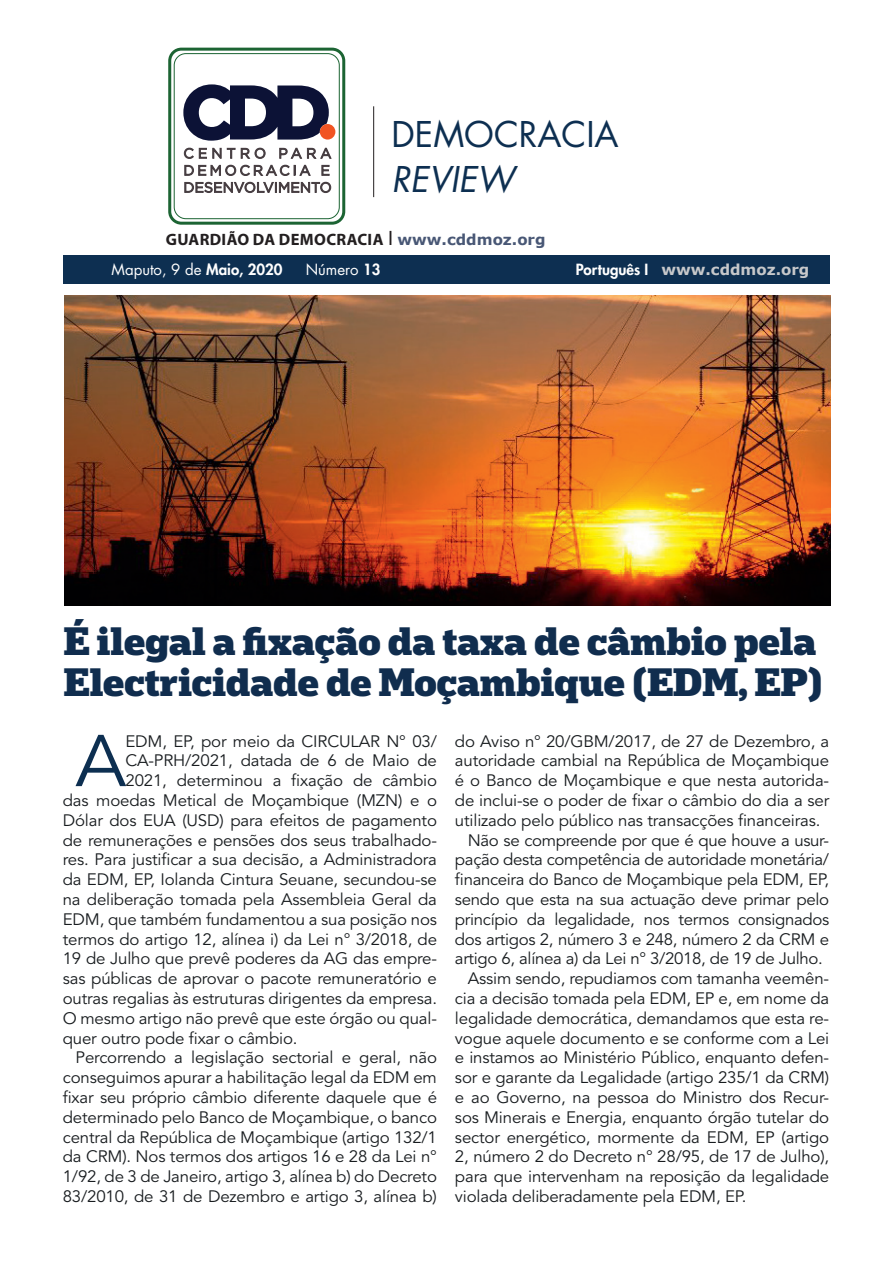
<style>
.page{position:relative;width:893px;height:1263px;background:#fff}
.page>*{position:absolute;margin:0;border:0;box-sizing:border-box;transform-origin:0 0}
.t1{font:72.45px "Avenir LT Std";color:#0d2f51}
.t2{font:900 37.5px/40.5px "Popular";color:#102d4e}
.t3{font:34.5px "Futura LT";color:#0d2f51}
.t4{font:italic 34.5px "Futura LT";color:#0d2f51}
.t5{font:16.5px "Avenir LT Std";letter-spacing:-.01em;color:#181c1f}
.t6{font:700 16.5px "Myriad Pro";letter-spacing:.02em;color:#231f20}
.t7{font:15px "Futura LT";color:#fff}
.t8{font:700 15px "Verdana";color:#c7c8ca}
.s1{font-weight:400;font-size:20.85px}
.s2{font-family:"Verdana";font-size:15px;color:#485775}
.s3{font-weight:800}
.s4{font-family:"Futura LT";font-weight:800;color:#fff}
</style>
<div class="page">
<div style="left:64px;top:255px;width:766px;height:28px;background:#0d2f51"></div>
<hr style="left:373px;top:106px;width:1px;height:91px;background:#231f20">
<svg style="left:168px;top:48px;width:177px;height:177px"></svg>
<img style="left:64px;top:296px;width:766px;height:310px">
<h3 class="t3" style="left:392px;top:112px;width:229px">DEMOCRACIA</h3>
<h3 class="t4" style="left:392px;top:157px;width:124px">REVIEW</h3>
<p class="t6" style="left:166px;top:228px;width:381px">GUARDIÃO DA DEMOCRACIA <span class="s1">I</span> <span class="s2">www.cddmoz.org</span></p>
<p class="t7" style="left:112px;top:260px;width:172px">Maputo, 9 de <span class="s3">Maio, 2020</span></p>
<p class="t7" style="left:306px;top:260px;width:76px">Número <span class="s3">13</span></p>
<p class="t8" style="left:576px;top:259px;width:235px"><span class="s4">Português I</span> www.cddmoz.org</p>
<h2 class="t2" style="left:64px;top:620px;width:760px">É ilegal a fixação da taxa de câmbio pela<br>Electricidade de Moçambique (EDM, EP)</h2>
<h1 class="t1" style="left:76px;top:719px;width:52px">A</h1>
<p class="t5" style="left:125px;top:731px;width:313px">EDM, EP, por meio da CIRCULAR N° 03/</p>
<p class="t5" style="left:125px;top:751px;width:313px">CA-PRH/2021, datada de 6 de Maio de</p>
<p class="t5" style="left:125px;top:771px;width:313px">2021, determinou a fixação de câmbio</p>
<p class="t5" style="left:63px;top:791px;width:376px">das moedas Metical de Moçambique (MZN) e o</p>
<p class="t5" style="left:63px;top:810px;width:376px">Dólar dos EUA (USD) para efeitos de pagamento</p>
<p class="t5" style="left:63px;top:830px;width:376px">de remunerações e pensões dos seus trabalhado-</p>
<p class="t5" style="left:63px;top:850px;width:376px">res. Para justificar a sua decisão, a Administradora</p>
<p class="t5" style="left:63px;top:870px;width:376px">da EDM, EP, Iolanda Cintura Seuane, secundou-se</p>
<p class="t5" style="left:63px;top:890px;width:376px">na deliberação tomada pela Assembleia Geral da</p>
<p class="t5" style="left:63px;top:909px;width:376px">EDM, que também fundamentou a sua posição nos</p>
<p class="t5" style="left:63px;top:929px;width:376px">termos do artigo 12, alínea i) da Lei n° 3/2018, de</p>
<p class="t5" style="left:63px;top:949px;width:376px">19 de Julho que prevê poderes da AG das empre-</p>
<p class="t5" style="left:63px;top:969px;width:376px">sas públicas de aprovar o pacote remuneratório e</p>
<p class="t5" style="left:63px;top:989px;width:376px">outras regalias às estruturas dirigentes da empresa.</p>
<p class="t5" style="left:63px;top:1008px;width:376px">O mesmo artigo não prevê que este órgão ou qual-</p>
<p class="t5" style="left:63px;top:1028px;width:236px">quer outro pode fixar o câmbio.</p>
<p class="t5" style="left:76px;top:1048px;width:363px">Percorrendo a legislação sectorial e geral, não</p>
<p class="t5" style="left:63px;top:1068px;width:376px">conseguimos apurar a habilitação legal da EDM em</p>
<p class="t5" style="left:63px;top:1088px;width:376px">fixar seu próprio câmbio diferente daquele que é</p>
<p class="t5" style="left:63px;top:1107px;width:376px">determinado pelo Banco de Moçambique, o banco</p>
<p class="t5" style="left:63px;top:1127px;width:376px">central da República de Moçambique (artigo 132/1</p>
<p class="t5" style="left:63px;top:1147px;width:376px">da CRM). Nos termos dos artigos 16 e 28 da Lei n°</p>
<p class="t5" style="left:63px;top:1167px;width:376px">1/92, de 3 de Janeiro, artigo 3, alínea b) do Decreto</p>
<p class="t5" style="left:63px;top:1187px;width:376px">83/2010, de 31 de Dezembro e artigo 3, alínea b)</p>
<p class="t5" style="left:455px;top:731px;width:376px">do Aviso n° 20/GBM/2017, de 27 de Dezembro, a</p>
<p class="t5" style="left:455px;top:751px;width:376px">autoridade cambial na República de Moçambique</p>
<p class="t5" style="left:455px;top:771px;width:376px">é o Banco de Moçambique e que nesta autorida-</p>
<p class="t5" style="left:455px;top:791px;width:376px">de inclui-se o poder de fixar o câmbio do dia a ser</p>
<p class="t5" style="left:455px;top:810px;width:367px">utilizado pelo público nas transacções financeiras.</p>
<p class="t5" style="left:468px;top:830px;width:363px">Não se compreende por que é que houve a usur-</p>
<p class="t5" style="left:455px;top:850px;width:376px">pação desta competência de autoridade monetária/</p>
<p class="t5" style="left:455px;top:870px;width:376px">financeira do Banco de Moçambique pela EDM, EP,</p>
<p class="t5" style="left:455px;top:890px;width:376px">sendo que esta na sua actuação deve primar pelo</p>
<p class="t5" style="left:455px;top:909px;width:376px">princípio da legalidade, nos termos consignados</p>
<p class="t5" style="left:455px;top:929px;width:376px">dos artigos 2, número 3 e 248, número 2 da CRM e</p>
<p class="t5" style="left:455px;top:949px;width:369px">artigo 6, alínea a) da Lei n° 3/2018, de 19 de Julho.</p>
<p class="t5" style="left:468px;top:969px;width:363px">Assim sendo, repudiamos com tamanha veemên-</p>
<p class="t5" style="left:455px;top:989px;width:376px">cia a decisão tomada pela EDM, EP e, em nome da</p>
<p class="t5" style="left:455px;top:1008px;width:376px">legalidade democrática, demandamos que esta re-</p>
<p class="t5" style="left:455px;top:1028px;width:376px">vogue aquele documento e se conforme com a Lei</p>
<p class="t5" style="left:455px;top:1048px;width:376px">e instamos ao Ministério Público, enquanto defen-</p>
<p class="t5" style="left:455px;top:1068px;width:376px">sor e garante da Legalidade (artigo 235/1 da CRM)</p>
<p class="t5" style="left:455px;top:1088px;width:376px">e ao Governo, na pessoa do Ministro dos Recur-</p>
<p class="t5" style="left:455px;top:1107px;width:376px">sos Minerais e Energia, enquanto órgão tutelar do</p>
<p class="t5" style="left:455px;top:1127px;width:376px">sector energético, mormente da EDM, EP (artigo</p>
<p class="t5" style="left:455px;top:1147px;width:376px">2, número 2 do Decreto n° 28/95, de 17 de Julho),</p>
<p class="t5" style="left:455px;top:1167px;width:376px">para que intervenham na reposição da legalidade</p>
<p class="t5" style="left:455px;top:1187px;width:293px">violada deliberadamente pela EDM, EP.</p>
</div>
